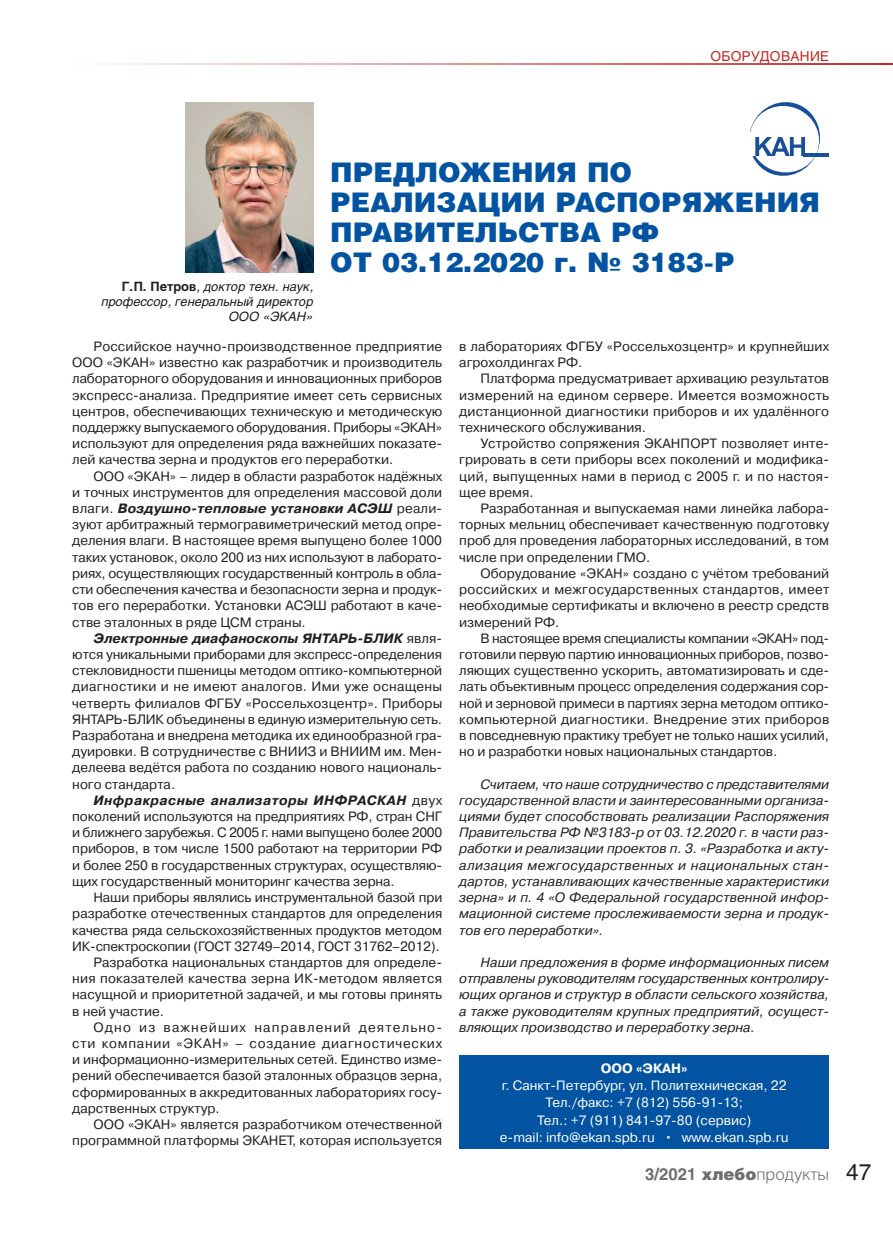
<style>
.page{position:relative;width:893px;height:1234px;background:#fff}
.page>*{position:absolute;margin:0;border:0;box-sizing:border-box;transform-origin:0 0}
.t1{font:900 27px/30px "Helios";color:#0253a1}
.t2{font:300 16.5px "Helios";color:#6c6d70}
.t3{font:13.5px/16.2px "Pragmatica C";color:#231f20;text-align:justify}
.t4{font:italic 13.5px/16.2px "Pragmatica C";color:#231f20;text-align:justify}
.t5{font:13.5px/17.2px "Pragmatica C";color:#fff;text-align:center}
.t6{font:13.5px "Pragmatica C";letter-spacing:.055em;color:#231f20}
.t7{font:13.5px "Pragmatica C";letter-spacing:.085em;color:#231f20}
.t8{font:13.5px "Helios";letter-spacing:.025em;color:#c62923}
.t9{font:700 13.5px "Pragmatica C";color:#fff}
.t10{font:italic 12.75px/15px "Helios";color:#231f20;text-align:right}
.s1{font-weight:700;font-style:normal}
.s2{font-weight:700;font-style:italic}
.s3{font-weight:700}
.s4{font-weight:900}
.s5{font-weight:400;font-size:22.5px;color:#231f20}
</style>
<div class="page">
<hr style="left:72px;top:64px;width:821px;height:1px;background:#c62923">
<img style="left:186px;top:102px;width:127px;height:170px">
<hr style="left:803px;top:153px;width:26px;height:3px;background:#184f9b">
<svg style="left:750px;top:102px;width:75px;height:74px"></svg>
<div style="left:459px;top:1054px;width:370px;height:94px;background:#0253a1"></div>
<p class="t8" style="left:710px;top:48px;width:120px">Оборудование</p>
<h1 class="t1" style="left:330px;top:156px;width:491px">Предложения по реализации Распоряжения<br>Правительства РФ<br>от 03.12.2020 г. № 3183‑р</h1>
<p class="t10" style="left:101px;top:278px;width:213px"><span class="s1">Г.П. Петров</span>, доктор техн. наук, профессор, генеральный директор<br>ООО «ЭКАН»</p>
<p class="t3" style="left:72px;top:338px;width:372px;text-indent:21px">Российское научно-производственное предприятие ООО «ЭКАН» известно как разработчик и производитель лабораторного оборудования и инновационных приборов экспресс-анализа. Предприятие имеет сеть сервисных центров, обеспечивающих техническую и методическую поддержку выпускаемого оборудования. Приборы «ЭКАН» используют для определения ряда важнейших показате&shy;лей качества зерна и продуктов его переработки.</p>
<p class="t3" style="left:72px;top:468px;width:371px;text-indent:21px">ООО «ЭКАН» – лидер в области разработок надёжных и точных инструментов для определения массовой доли влаги. <span class="s2">Воздушно-тепловые установки АСЭШ</span> реали&shy;зуют арбитражный термогравиметрический метод опре&shy;деления влаги. В настоящее время выпущено более 1000 таких установок, около 200 из них используют в лаборато&shy;риях, осуществляющих государственный контроль в обла&shy;сти обеспечения качества и безопасности зерна и продук&shy;тов его переработки. Установки АСЭШ работают в каче&shy;стве эталонных в ряде ЦСМ страны.</p>
<p class="t3" style="left:72px;top:630px;width:372px;text-indent:21px"><span class="s2">Электронные диафаноскопы ЯНТАРЬ-БЛИК</span> явля&shy;ются уникальными приборами для экспресс-определения стекловидности пшеницы методом оптико-компьютерной диагностики и не имеют аналогов. Ими уже оснащены четверть филиалов ФГБУ «Россельхозцентр». Приборы ЯНТАРЬ-БЛИК объединены в единую измерительную сеть.<br>Разработана и внедрена методика их единообразной гра&shy;дуировки. В сотрудничестве с ВНИИЗ и ВНИИМ им. Мен&shy;делеева ведётся работа по созданию нового националь&shy;ного стандарта.</p>
<p class="t3" style="left:72px;top:792px;width:371px;text-indent:21px"><span class="s2">Инфракрасные анализаторы ИНФРАСКАН</span> двух поколений используются на предприятиях РФ, стран СНГ и ближнего зарубежья. С 2005 г. нами выпущено более 2000 приборов, в том числе 1500 работают на территории РФ и более 250 в государственных структурах, осуществляю&shy;щих государственный мониторинг качества зерна.</p>
<p class="t3" style="left:94px;top:889px;width:350px">Наши приборы являлись инструментальной базой при</p>
<p class="t3" style="left:72px;top:905px;width:372px">разработке отечественных стандартов для определения</p>
<p class="t3" style="left:72px;top:921px;width:371px">качества ряда сельскохозяйственных продуктов методом</p>
<p class="t3" style="left:72px;top:937px;width:369px">ИК-спектроскопии (ГОСТ 32749–2014, ГОСТ 31762–2012).</p>
<p class="t3" style="left:94px;top:954px;width:350px">Разработка национальных стандартов для определе-</p>
<p class="t3" style="left:72px;top:970px;width:371px">ния показателей качества зерна ИК-методом является</p>
<p class="t3" style="left:72px;top:986px;width:371px">насущной и приоритетной задачей, и мы готовы принять</p>
<p class="t3" style="left:72px;top:1002px;width:93px">в ней участие.</p>
<p class="t7" style="left:94px;top:1019px;width:350px">Одно из важнейших направлений деятельно-</p>
<p class="t6" style="left:72px;top:1035px;width:371px">сти компании «ЭКАН» – создание диагностических</p>
<p class="t3" style="left:72px;top:1051px;width:371px">и информационно-измерительных сетей. Единство изме-</p>
<p class="t3" style="left:72px;top:1067px;width:371px">рений обеспечивается базой эталонных образцов зерна,</p>
<p class="t3" style="left:72px;top:1083px;width:371px">сформированных в аккредитованных лабораториях госу-</p>
<p class="t3" style="left:72px;top:1099px;width:149px">дарственных структур.</p>
<p class="t3" style="left:94px;top:1116px;width:350px">ООО «ЭКАН» является разработчиком отечественной</p>
<p class="t3" style="left:72px;top:1132px;width:371px">программной платформы ЭКАНЕТ, которая используется</p>
<p class="t3" style="left:459px;top:338px;width:371px">в лабораториях ФГБУ «Россельхозцентр» и крупнейших агрохолдингах РФ.</p>
<p class="t3" style="left:459px;top:370px;width:371px;text-indent:21px">Платформа предусматривает архивацию результатов измерений на едином сервере. Имеется возможность дистанционной диагностики приборов и их удалённого технического обслуживания.</p>
<p class="t3" style="left:459px;top:435px;width:371px;text-indent:21px">Устройство сопряжения ЭКАНПОРТ позволяет инте&shy;грировать в сети приборы всех поколений и модифика&shy;ций, выпущенных нами в период с 2005 г. и по настоя&shy;щее время.</p>
<p class="t3" style="left:459px;top:500px;width:371px;text-indent:21px">Разработанная и выпускаемая нами линейка лабора&shy;торных мельниц обеспечивает качественную подготовку проб для проведения лабораторных исследований, в том числе при определении ГМО.</p>
<p class="t3" style="left:459px;top:565px;width:372px;text-indent:21px">Оборудование «ЭКАН» создано с учётом требований российских и межгосударственных стандартов, имеет необходимые сертификаты и включено в реестр средств измерений РФ.</p>
<p class="t3" style="left:459px;top:630px;width:372px;text-indent:21px">В настоящее время специалисты компании «ЭКАН» под&shy;готовили первую партию инновационных приборов, позво&shy;ляющих существенно ускорить, автоматизировать и сде&shy;лать объективным процесс определения содержания сор&shy;ной и зерновой примеси в партиях зерна методом оптико&shy;компьютерной диагностики. Внедрение этих приборов в повседневную практику требует не только наших усилий, но и разработки новых национальных стандартов.</p>
<p class="t4" style="left:459px;top:775px;width:372px;text-indent:21px">Считаем, что наше сотрудничество с представителями государственной власти и заинтересованными организа‑ циями будет способствовать реализации Распоряжения Правительства РФ №3183‑р от 03.12.2020 г. в части раз‑ работки и реализации проектов п. 3. «Разработка и акту‑ ализация межгосударственных и национальных стан‑ дартов, устанавливающих качественные характеристики зерна» и п. 4 «О Федеральной государственной инфор‑ мационной системе прослеживаемости зерна и продук‑ тов его переработки».</p>
<p class="t4" style="left:459px;top:954px;width:372px;text-indent:21px">Наши предложения в форме информационных писем отправлены руководителям государственных контролиру‑ ющих органов и структур в области сельского хозяйства, а также руководителям крупных предприятий, осущест‑ вляющих производство и переработку зерна.</p>
<p class="t9" style="left:601px;top:1060px;width:88px">ООО «ЭКАН»</p>
<p class="t5" style="left:500px;top:1076px;width:290px">г. Санкт-Петербург, ул. Политехническая, 22<br>Тел./факс: +7 (812) 556-91-13;<br>Тел.: +7 (911) 841-97-80 (сервис)<br>e-mail: info@ekan.spb.ru • www.ekan.spb.ru</p>
<p class="t2" style="left:645px;top:1164px;width:228px"><span class="s3">3/2021</span> <span class="s4">хле-бо-</span>про-дук-ты <span class="s5">47</span></p>
</div>
